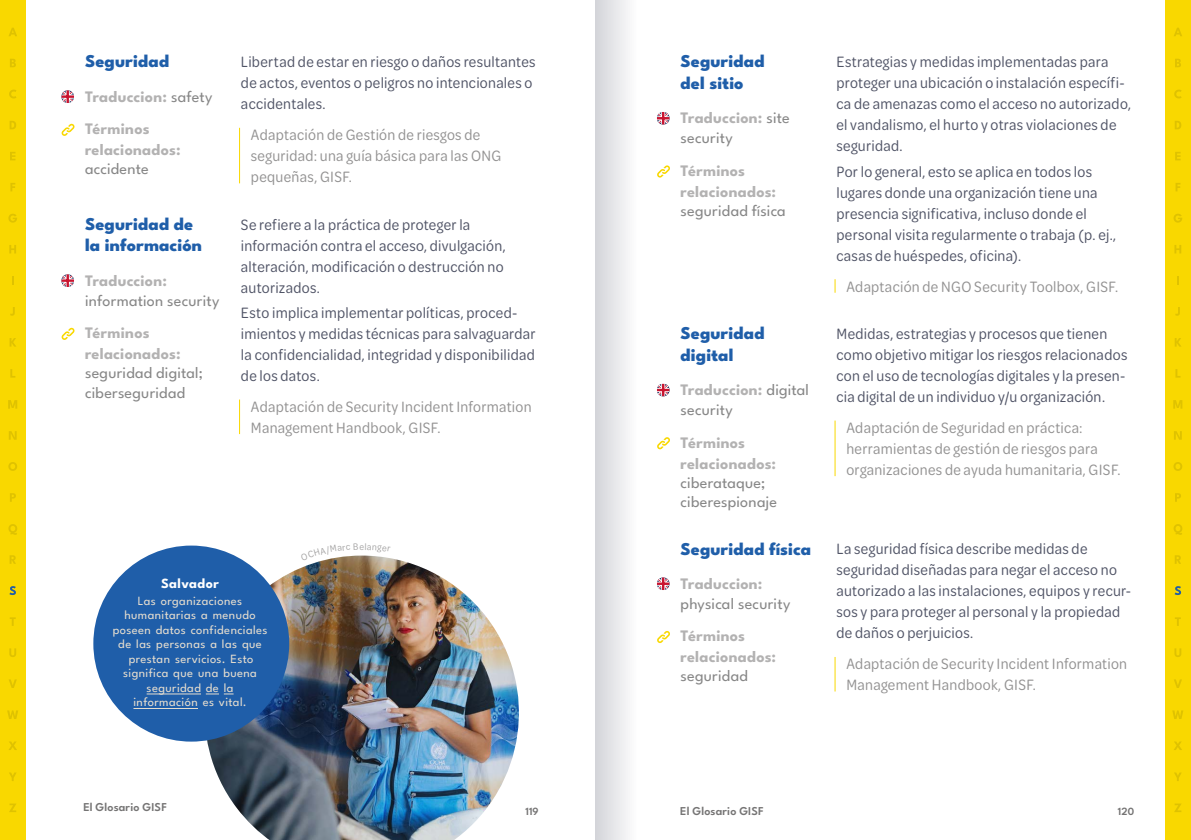
<style>
.page{position:relative;width:1191px;height:840px;background:#fff}
.page>*{position:absolute;margin:0;border:0;box-sizing:border-box;transform-origin:0 0}
.t1{font:800 18px/21.6px "League Spartan";letter-spacing:.005em;color:#1f5ea9}
.t2{font:16px/21px "Omnes Cond";letter-spacing:.02em;color:#505466}
.t3{font:16px/21px "Omnes Cond";letter-spacing:.02em;color:#939292}
.t4{font:16px/20px "League Spartan";letter-spacing:.015em;color:#878787}
.t5{font:700 16px/21px "League Spartan";letter-spacing:.015em;color:#b3b2b2}
.t6{font:700 14px "League Spartan";letter-spacing:.03em;color:#fff}
.t7{font:12.4px/14.4px "League Spartan";letter-spacing:.03em;color:#e5ddcf;text-align:center}
.t8{font:600 12px "League Spartan";letter-spacing:.015em;color:#757474}
.t9{font:600 11px "League Spartan";color:#757474}
.t10{font:600 11px "League Spartan";color:#747373}
.t11{font:10px "Omnes Cond";color:#a2a1a1}
.s1{font-weight:400;color:#878787}
.s2{font-weight:700;color:#b3b2b2}
</style>
<div class="page">
<div style="left:0;top:0;width:26px;height:839px;background:#f9d800"></div>
<div style="left:1165px;top:0;width:26px;height:839px;background:#f9d800"></div>
<svg style="left:1175px;top:803px;width:6px;height:8px"></svg>
<svg style="left:1174px;top:772px;width:7px;height:8px"></svg>
<svg style="left:1174px;top:741px;width:7px;height:8px"></svg>
<svg style="left:1172px;top:710px;width:11px;height:8px"></svg>
<svg style="left:1174px;top:679px;width:8px;height:8px"></svg>
<svg style="left:1174px;top:648px;width:7px;height:8px"></svg>
<svg style="left:1175px;top:617px;width:5px;height:8px"></svg>
<svg style="left:1175px;top:555px;width:6px;height:8px"></svg>
<svg style="left:1173px;top:524px;width:9px;height:10px"></svg>
<svg style="left:1175px;top:493px;width:6px;height:8px"></svg>
<svg style="left:1173px;top:462px;width:9px;height:8px"></svg>
<svg style="left:1174px;top:431px;width:7px;height:8px"></svg>
<svg style="left:1173px;top:400px;width:9px;height:8px"></svg>
<svg style="left:1175px;top:369px;width:5px;height:8px"></svg>
<svg style="left:1175px;top:338px;width:6px;height:8px"></svg>
<svg style="left:1174px;top:245px;width:7px;height:8px"></svg>
<svg style="left:1173px;top:214px;width:9px;height:8px"></svg>
<svg style="left:1175px;top:183px;width:5px;height:8px"></svg>
<svg style="left:1175px;top:152px;width:5px;height:8px"></svg>
<svg style="left:1175px;top:121px;width:6px;height:8px"></svg>
<svg style="left:1174px;top:90px;width:7px;height:8px"></svg>
<svg style="left:1175px;top:59px;width:6px;height:8px"></svg>
<svg style="left:1174px;top:28px;width:8px;height:8px"></svg>
<svg style="left:9px;top:803px;width:7px;height:8px"></svg>
<svg style="left:9px;top:772px;width:7px;height:8px"></svg>
<svg style="left:9px;top:741px;width:7px;height:8px"></svg>
<svg style="left:7px;top:710px;width:11px;height:8px"></svg>
<svg style="left:9px;top:679px;width:8px;height:8px"></svg>
<svg style="left:9px;top:648px;width:7px;height:8px"></svg>
<svg style="left:10px;top:617px;width:6px;height:8px"></svg>
<svg style="left:10px;top:555px;width:6px;height:8px"></svg>
<svg style="left:8px;top:524px;width:9px;height:10px"></svg>
<svg style="left:10px;top:493px;width:6px;height:8px"></svg>
<svg style="left:8px;top:462px;width:9px;height:8px"></svg>
<svg style="left:9px;top:431px;width:8px;height:8px"></svg>
<svg style="left:8px;top:400px;width:9px;height:8px"></svg>
<svg style="left:10px;top:369px;width:5px;height:8px"></svg>
<svg style="left:10px;top:338px;width:6px;height:8px"></svg>
<svg style="left:10px;top:307px;width:5px;height:8px"></svg>
<svg style="left:12px;top:276px;width:2px;height:8px"></svg>
<svg style="left:9px;top:245px;width:7px;height:8px"></svg>
<svg style="left:8px;top:214px;width:9px;height:8px"></svg>
<svg style="left:10px;top:183px;width:5px;height:8px"></svg>
<svg style="left:10px;top:152px;width:5px;height:8px"></svg>
<svg style="left:10px;top:121px;width:6px;height:8px"></svg>
<svg style="left:9px;top:89px;width:7px;height:9px"></svg>
<svg style="left:10px;top:59px;width:6px;height:8px"></svg>
<svg style="left:9px;top:28px;width:8px;height:8px"></svg>
<svg style="left:834px;top:279px;width:1px;height:13px"></svg>
<hr style="left:834px;top:420px;width:1px;height:56px;background:#f9d800">
<hr style="left:834px;top:656px;width:1px;height:35px;background:#f9d800">
<svg style="left:657px;top:112px;width:12px;height:13px"></svg>
<svg style="left:657px;top:165px;width:13px;height:12px"></svg>
<svg style="left:657px;top:383px;width:12px;height:13px"></svg>
<svg style="left:657px;top:437px;width:13px;height:12px"></svg>
<svg style="left:657px;top:577px;width:12px;height:13px"></svg>
<svg style="left:657px;top:631px;width:13px;height:11px"></svg>
<hr style="left:239px;top:128px;width:1px;height:55px;background:#f9d800">
<hr style="left:239px;top:399px;width:1px;height:35px;background:#f9d800">
<svg style="left:61px;top:90px;width:13px;height:13px"></svg>
<svg style="left:61px;top:124px;width:13px;height:12px"></svg>
<svg style="left:61px;top:274px;width:13px;height:13px"></svg>
<svg style="left:61px;top:327px;width:13px;height:13px"></svg>
<img style="left:184px;top:555px;width:335px;height:284px">
<div style="left:93px;top:545px;width:196px;height:196px;background:#1f5ea9;border-radius:50%"></div>
<hr style="left:147px;top:693px;width:54px;height:1px;background:#e5ddcf">
<svg style="left:206px;top:693px;width:28px;height:1px"></svg>
<hr style="left:133px;top:707px;width:65px;height:1px;background:#e5ddcf">
<svg style="left:1174px;top:586px;width:7px;height:8px"></svg>
<svg style="left:9px;top:586px;width:7px;height:8px"></svg>
<div style="left:595px;top:0;width:42px;height:839px;background:linear-gradient(to right,#d3d4d9,#fcfcfd)"></div>
<svg style="left:301px;top:555px;width:57px;height:5px"></svg>
<p class="t1" style="left:85px;top:49px;width:86px">Seguridad</p>
<p class="t5" style="left:85px;top:79px;width:129px;line-height:32.4px">Traduccion: <span class="s1">safety<br></span>Términos</p>
<p class="t5" style="left:85px;top:138px;width:97px">relacionados:</p>
<p class="t4" style="left:85px;top:157px;width:65px">accidente</p>
<p class="t1" style="left:85px;top:211px;width:118px">Seguridad de la información</p>
<p class="t5" style="left:85px;top:268px;width:83px">Traduccion:</p>
<p class="t4" style="left:85px;top:289px;width:136px">information security</p>
<p class="t5" style="left:85px;top:321px;width:97px">Términos relacionados:</p>
<p class="t4" style="left:85px;top:362px;width:119px;line-height:19.2px">seguridad digital; ciberseguridad</p>
<p class="t2" style="left:241px;top:51px;width:296px">Libertad de estar en riesgo o daños resultantes de actos, eventos o peligros no intencionales o accidentales.</p>
<p class="t3" style="left:251px;top:123px;width:252px">Adaptación de Gestión de riesgos de seguridad: una guía básica para las ONG pequeñas, GISF.</p>
<p class="t2" style="left:241px;top:213px;width:266px">Se refiere a la práctica de proteger la información contra el acceso, divulgación, alteración, modificación o destrucción no autorizados.</p>
<p class="t2" style="left:241px;top:301px;width:296px">Esto implica implementar políticas, proced&shy;imientos y medidas técnicas para salvaguardar la confidencialidad, integridad y disponibilidad de los datos.</p>
<p class="t3" style="left:251px;top:395px;width:282px">Adaptación de Security Incident Information<br>Management Handbook, GISF.</p>
<p class="t11" style="left:359px;top:539px;width:6px">e</p>
<p class="t6" style="left:161px;top:571px;width:60px">Salvador</p>
<p class="t7" style="left:113px;top:592px;width:156px">Las organizaciones humanitarias a menudo poseen datos confidenciales de las personas a las que prestan servicios. Esto significa que una buena seguridad de la<br>información es vital.</p>
<p class="t1" style="left:680px;top:49px;width:86px">Seguridad del sitio</p>
<p class="t4" style="left:680px;top:106px;width:111px"><span class="s2">Traduccion:</span> site security</p>
<p class="t5" style="left:680px;top:158px;width:97px">Términos relacionados:</p>
<p class="t4" style="left:680px;top:199px;width:107px">seguridad física</p>
<p class="t1" style="left:680px;top:321px;width:86px">Seguridad digital</p>
<p class="t4" style="left:680px;top:378px;width:130px"><span class="s2">Traduccion:</span> digital security</p>
<p class="t5" style="left:680px;top:430px;width:97px">Términos relacionados:</p>
<p class="t4" style="left:680px;top:471px;width:98px;line-height:19.2px">ciberataque; ciberespionaje</p>
<p class="t1" style="left:680px;top:536px;width:132px">Seguridad física</p>
<p class="t5" style="left:680px;top:571px;width:83px">Traduccion:</p>
<p class="t4" style="left:680px;top:591px;width:111px">physical security</p>
<p class="t5" style="left:680px;top:623px;width:97px">Términos relacionados:</p>
<p class="t4" style="left:680px;top:664px;width:69px">seguridad</p>
<p class="t2" style="left:836px;top:51px;width:296px">Estrategias y medidas implementadas para proteger una ubicación o instalación específi&shy;ca de amenazas como el acceso no autorizado, el vandalismo, el hurto y otras violaciones de seguridad.</p>
<p class="t2" style="left:836px;top:160px;width:281px">Por lo general, esto se aplica en todos los lugares donde una organización tiene una presencia significativa, incluso donde el personal visita regularmente o trabaja (p. ej., casas de huéspedes, oficina).</p>
<p class="t3" style="left:846px;top:275px;width:273px">Adaptación de NGO Security Toolbox, GISF.</p>
<p class="t2" style="left:836px;top:322px;width:292px">Medidas, estrategias y procesos que tienen como objetivo mitigar los riesgos relacionados con el uso de tecnologías digitales y la presen&shy;cia digital de un individuo y/u organización.</p>
<p class="t3" style="left:846px;top:416px;width:276px">Adaptación de Seguridad en práctica: herramientas de gestión de riesgos para organizaciones de ayuda humanitaria, GISF.</p>
<p class="t2" style="left:836px;top:537px;width:296px">La seguridad física describe medidas de seguridad diseñadas para negar el acceso no autorizado a las instalaciones, equipos y recur&shy;sos y para proteger al personal y la propiedad de daños o perjuicios.</p>
<p class="t3" style="left:846px;top:652px;width:282px">Adaptación de Security Incident Information<br>Management Handbook, GISF.</p>
<p class="t8" style="left:83px;top:797px;width:85px">El Glosario GISF</p>
<p class="t9" style="left:525px;top:802px;width:15px">119</p>
<p class="t8" style="left:680px;top:801px;width:85px">El Glosario GISF</p>
<p class="t10" style="left:1117px;top:802px;width:18px">120</p>
</div>
